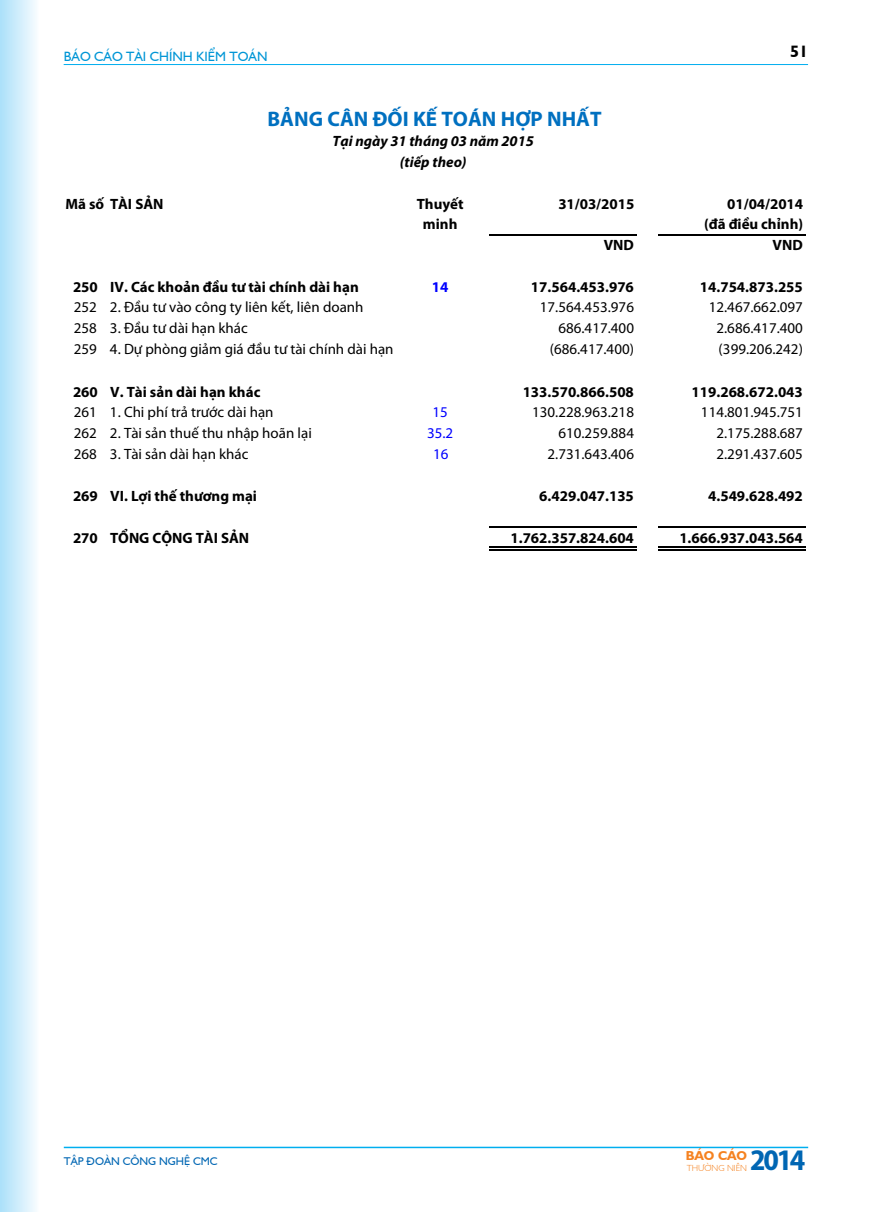
<style>
.page{position:relative;width:872px;height:1212px;background:#fff}
.page>*{position:absolute;margin:0;border:0;box-sizing:border-box;transform-origin:0 0}
.t1{font:700 semi-condensed 30px "Myriad Pro";color:#0066b3}
.t2{font:700 21px "Myriad Pro";color:#0070c0}
.t3{font:16.5px "Humanist 521 Bold VU";color:#000}
.t4{font:15px/20.9px "Myriad Pro";letter-spacing:.005em;color:#000}
.t5{font:700 15px/20px "Myriad Pro";color:#000;text-align:center}
.t6{font:italic 700 15px/20.9px "Myriad Pro";color:#000;text-align:center}
.t7{font:15px "Myriad Pro";color:#00f}
.t8{font:700 15px "Myriad Pro";color:#00f}
.t9{font:13.5px "Humanist 521 VU";color:#0096d6}
.t10{font:13.05px "Humanist 521 Bold VU";color:#f58220}
.t11{font:11.25px "Humanist 521 VU";color:#0066b3}
.t12{font:8.85px "Humanist 521 Light VU";color:#f58220}
</style>
<div class="page">
<hr style="left:64px;top:1147px;width:744px;height:1px;background:#00aeef">
<hr style="left:64px;top:64px;width:744px;height:1px;background:#00aeef">
<div style="left:0;top:0;width:39px;height:1212px;background:linear-gradient(to right,#abe0fa,#f9fcff)"></div>
<hr style="left:489px;top:234px;width:148px;height:2px;background:#000">
<hr style="left:489px;top:526px;width:148px;height:2px;background:#000">
<hr style="left:489px;top:546px;width:148px;height:1px;background:#000">
<hr style="left:489px;top:549px;width:148px;height:1px;background:#000">
<hr style="left:658px;top:234px;width:148px;height:2px;background:#000">
<hr style="left:658px;top:526px;width:148px;height:2px;background:#000">
<hr style="left:658px;top:546px;width:148px;height:1px;background:#000">
<hr style="left:658px;top:549px;width:148px;height:1px;background:#000">
<p class="t9" style="left:64px;top:47px;width:205px">BÁO CÁO TÀI CHÍNH KIỂM TOÁN</p>
<h2 class="t2" style="left:267px;top:105px;width:336px">BẢNG CÂN ĐỐI KẾ TOÁN HỢP NHẤT</h2>
<p class="t6" style="left:332px;top:130px;width:203px">Tại ngày 31 tháng 03 năm 2015 (tiếp theo)</p>
<p class="t3" style="left:790px;top:38px;width:19px">51</p>
<p class="t5" style="left:65px;top:193px;width:99px">Mã số TÀI SẢN</p>
<p class="t5" style="left:417px;top:193px;width:48px">Thuyết minh</p>
<p class="t5" style="left:558px;top:193px;width:77px">31/03/2015</p>
<p class="t5" style="left:704px;top:193px;width:101px;line-height:20.9px;text-align:right">01/04/2014 (đã điều chỉnh)</p>
<p class="t5" style="left:603px;top:234px;width:32px">VND</p>
<p class="t5" style="left:772px;top:234px;width:32px">VND</p>
<p class="t5" style="left:73px;top:277px;width:287px">250 IV. Các khoản đầu tư tài chính dài hạn</p>
<p class="t4" style="left:74px;top:297px;width:321px">252 2. Đầu tư vào công ty liên kết, liên doanh<br>258 3. Đầu tư dài hạn khác<br>259 4. Dự phòng giảm giá đầu tư tài chính dài hạn</p>
<p class="t5" style="left:73px;top:381px;width:189px">260 V. Tài sản dài hạn khác</p>
<p class="t4" style="left:74px;top:401px;width:240px">261 1. Chi phí trả trước dài hạn<br>262 2. Tài sản thuế thu nhập hoãn lại<br>268 3. Tài sản dài hạn khác</p>
<p class="t5" style="left:73px;top:485px;width:185px">269 VI. Lợi thế thương mại</p>
<p class="t5" style="left:73px;top:527px;width:178px">270 TỔNG CỘNG TÀI SẢN</p>
<p class="t5" style="left:510px;top:527px;width:125px">1.762.357.824.604</p>
<p class="t5" style="left:679px;top:527px;width:125px">1.666.937.043.564</p>
<p class="t8" style="left:432px;top:277px;width:18px">14</p>
<p class="t5" style="left:531px;top:277px;width:104px">17.564.453.976</p>
<p class="t5" style="left:700px;top:277px;width:104px">14.754.873.255</p>
<p class="t4" style="left:540px;top:297px;width:96px">17.564.453.976</p>
<p class="t4" style="left:708px;top:297px;width:96px">12.467.662.097</p>
<p class="t4" style="left:558px;top:318px;width:77px">686.417.400</p>
<p class="t4" style="left:716px;top:318px;width:88px">2.686.417.400</p>
<p class="t4" style="left:550px;top:338px;width:86px">(686.417.400)</p>
<p class="t4" style="left:718px;top:338px;width:86px">(399.206.242)</p>
<p class="t5" style="left:522px;top:381px;width:113px">133.570.866.508</p>
<p class="t5" style="left:691px;top:381px;width:113px">119.268.672.043</p>
<p class="t7" style="left:432px;top:402px;width:17px">15</p>
<p class="t4" style="left:532px;top:401px;width:103px">130.228.963.218</p>
<p class="t4" style="left:701px;top:401px;width:103px">114.801.945.751</p>
<p class="t7" style="left:427px;top:423px;width:28px">35.2</p>
<p class="t4" style="left:558px;top:422px;width:77px">610.259.884</p>
<p class="t4" style="left:716px;top:422px;width:88px">2.175.288.687</p>
<p class="t7" style="left:433px;top:444px;width:17px">16</p>
<p class="t4" style="left:547px;top:443px;width:88px">2.731.643.406</p>
<p class="t4" style="left:716px;top:443px;width:88px">2.291.437.605</p>
<p class="t5" style="left:539px;top:485px;width:96px">6.429.047.135</p>
<p class="t5" style="left:708px;top:485px;width:96px">4.549.628.492</p>
<p class="t11" style="left:64px;top:1153px;width:155px">TẬP ĐOÀN CÔNG NGHỆ CMC</p>
<p class="t10" style="left:686px;top:1145px;width:63px">BÁO CÁO</p>
<p class="t12" style="left:686px;top:1161px;width:62px">THƯỜNG NIÊN</p>
<h1 class="t1" style="left:750px;top:1141px;width:57px">2014</h1>
</div>
